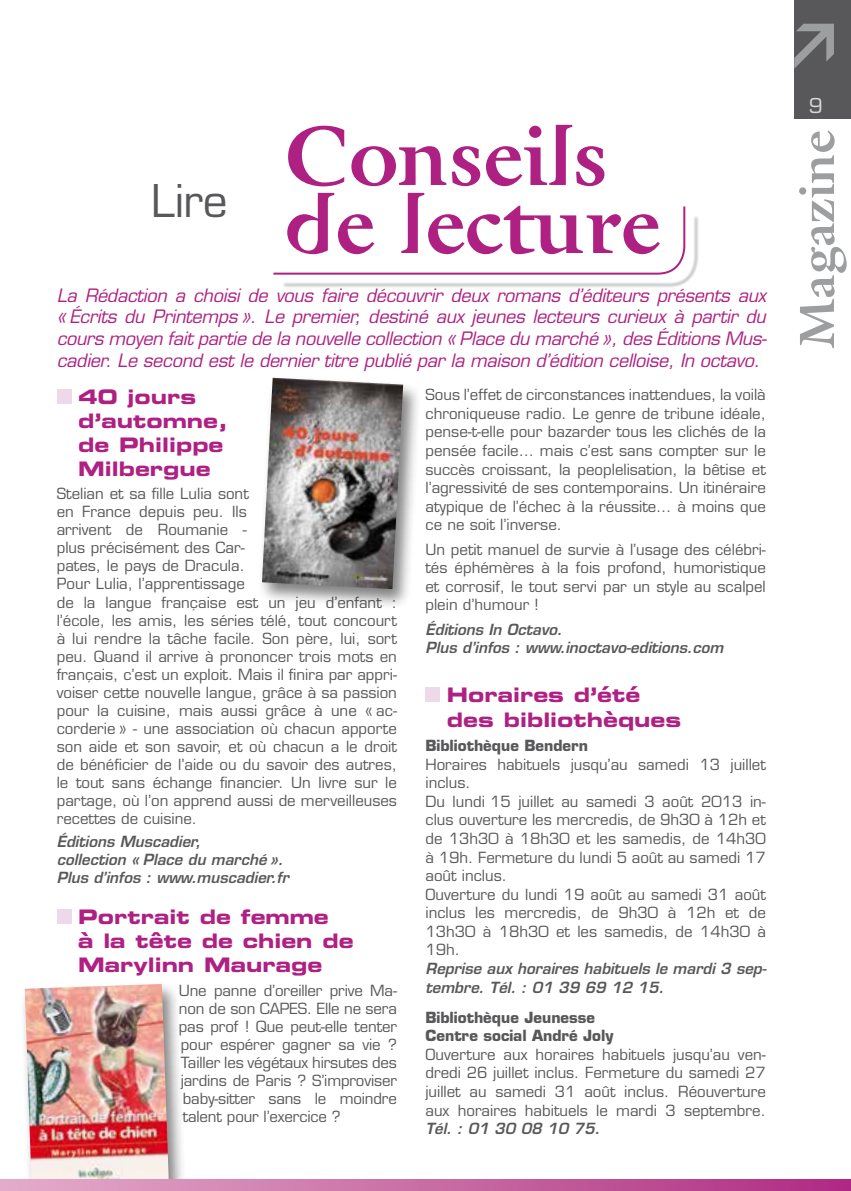
<style>
.page{position:relative;width:851px;height:1191px;background:#fff}
.page>*{position:absolute;margin:0;border:0;box-sizing:border-box;transform-origin:0 0}
.t1{font:700 85px/68px "Air";color:#ae2082}
.t2{font:700 50px "Air";color:#9c9e9f}
.t3{font:44px "Eurostile";color:#58585a}
.t4{font:20px/24px "Eurostile Bold Extended Two";color:#ae2082}
.t5{font:20px "Eurostile";color:#d9dadb}
.t6{font:italic 18px/21.6px "Eurostile";letter-spacing:-.015em;color:#ae2082;text-align:justify}
.t7{font:15px/18px "Eurostile";color:#58585a;text-align:justify}
.t8{font:italic 600 15px/18px "Eurostile";color:#58585a}
.t9{font:700 15px/18.6px "Eurostile";color:#58585a}
</style>
<div class="page">
<div style="left:282px;top:215px;width:417px;height:73px;background:#000;opacity:.33"></div>
<svg style="left:273px;top:206px;width:413px;height:70px"></svg>
<div style="left:57px;top:389px;width:14px;height:15px;background:#edd9e9"></div>
<div style="left:57px;top:909px;width:14px;height:15px;background:#edd9e9"></div>
<div style="left:425px;top:687px;width:15px;height:15px;background:#edd9e9"></div>
<div style="left:256px;top:375px;width:165px;height:235px;background:#000;opacity:.5"></div>
<img style="left:262px;top:378px;width:141px;height:211px">
<div style="left:19px;top:981px;width:168px;height:210px;background:#000;opacity:.5"></div>
<img style="left:25px;top:984px;width:144px;height:195px">
<div style="left:794px;top:0;width:56px;height:119px;background:#58585a"></div>
<svg style="left:794px;top:24px;width:39px;height:45px"></svg>
<svg style="left:0;top:1179px;width:850px;height:12px;background:#c96ca5"></svg>
<h3 class="t3" style="left:151px;top:174px;width:78px">Lire</h3>
<h1 class="t1" style="left:284px;top:120px;width:377px">Conseils de lecture</h1>
<p class="t6" style="left:57px;top:284px;width:711px">La Rédaction a choisi de vous faire découvrir deux romans d’éditeurs présents aux « Écrits du Printemps ». Le premier, destiné aux jeunes lecteurs curieux à partir du cours moyen fait partie de la nouvelle collection « Place du marché », des Éditions Mus&shy;cadier. Le second est le dernier titre publié par la maison d’édition celloise, In octavo.</p>
<h3 class="t4" style="left:78px;top:384px;width:151px">40 jours d’automne, de Philippe<br>Milbergue</h3>
<p class="t7" style="left:57px;top:485px;width:342px;text-align:left">Stelian et sa fille Lulia sont<br>en France depuis peu. Ils<br>arrivent de Roumanie -<br>plus précisément des Car-<br>pates, le pays de Dracula.<br>Pour Lulia, l’apprentissage<br>de la langue française est un jeu d’enfant : l’école, les amis, les séries télé, tout concourt à lui rendre la tâche facile. Son père, lui, sort peu. Quand il arrive à prononcer trois mots en français, c’est un exploit. Mais il finira par appri&shy;voiser cette nouvelle langue, grâce à sa passion pour la cuisine, mais aussi grâce à une « ac&shy;corderie » - une association où chacun apporte son aide et son savoir, et où chacun a le droit de bénéficier de l’aide ou du savoir des autres, le tout sans échange financier. Un livre sur le partage, où l’on apprend aussi de merveilleuses recettes de cuisine.</p>
<p class="t8" style="left:57px;top:832px;width:234px">Éditions Muscadier,<br>collection « Place du marché ».<br>Plus d’infos : www.muscadier.fr</p>
<h3 class="t4" style="left:78px;top:904px;width:277px">Portrait de femme<br>à la tête de chien de<br>Marylinn Maurage</h3>
<p class="t7" style="left:179px;top:981px;width:220px">Une panne d’oreiller prive Ma&shy;non de son CAPES. Elle ne sera pas prof ! Que peut-elle tenter pour espérer gagner sa vie ?<br>Tailler les végétaux hirsutes des jardins de Paris ? S’improviser baby-sitter sans le moindre talent pour l’exercice ?</p>
<p class="t7" style="left:425px;top:385px;width:342px;line-height:18.6px">Sous l’effet de circonstances inattendues, la voilà chroniqueuse radio. Le genre de tribune idéale, pense-t-elle pour bazarder tous les clichés de la pensée facile… mais c’est sans compter sur le succès croissant, la peoplelisation, la bêtise et l’agressivité de ses contemporains. Un itinéraire atypique de l’échec à la réussite… à moins que ce ne soit l’inverse.</p>
<p class="t7" style="left:425px;top:540px;width:342px;line-height:18.6px">Un petit manuel de survie à l’usage des célébri&shy;tés éphémères à la fois profond, humoristique et corrosif, le tout servi par un style au scalpel plein d’humour !</p>
<p class="t8" style="left:425px;top:619px;width:299px;line-height:18.6px">Éditions In Octavo.<br>Plus d’infos : www.inoctavo-editions.com</p>
<h3 class="t4" style="left:447px;top:682px;width:236px;line-height:24.6px">Horaires d’été des bibliothèques</h3>
<p class="t9" style="left:425px;top:736px;width:164px">Bibliothèque Bendern</p>
<p class="t7" style="left:425px;top:755px;width:342px;line-height:18.6px;text-align:left">Horaires habituels jusqu’au samedi 13 juillet inclus.<br>Du lundi 15 juillet au samedi 3 août 2013 in&shy;clus ouverture les mercredis, de 9h30 à 12h et de 13h30 à 18h30 et les samedis, de 14h30 à 19h. Fermeture du lundi 5 août au samedi 17 août inclus.<br>Ouverture du lundi 19 août au samedi 31 août inclus les mercredis, de 9h30 à 12h et de<br>13h30 à 18h30 et les samedis, de 14h30 à<br>19h.</p>
<p class="t8" style="left:425px;top:959px;width:343px;line-height:18.6px">Reprise aux horaires habituels le mardi 3 sep&shy;tembre. Tél. : 01 39 69 12 15.</p>
<p class="t9" style="left:425px;top:1007px;width:189px">Bibliothèque Jeunesse<br>Centre social André Joly</p>
<p class="t7" style="left:425px;top:1045px;width:342px;line-height:18.6px">Ouverture aux horaires habituels jusqu’au ven&shy;dredi 26 juillet inclus. Fermeture du samedi 27 juillet au samedi 31 août inclus. Réouverture aux horaires habituels le mardi 3 septembre.</p>
<p class="t8" style="left:425px;top:1119px;width:176px">Tél. : 01 30 08 10 75.</p>
<h3 class="t5" style="left:808px;top:94px;width:15px">9</h3>
<h2 class="t2" style="left:783px;top:348px;width:220px;rotate:-90deg">Magazine</h2>
</div>
